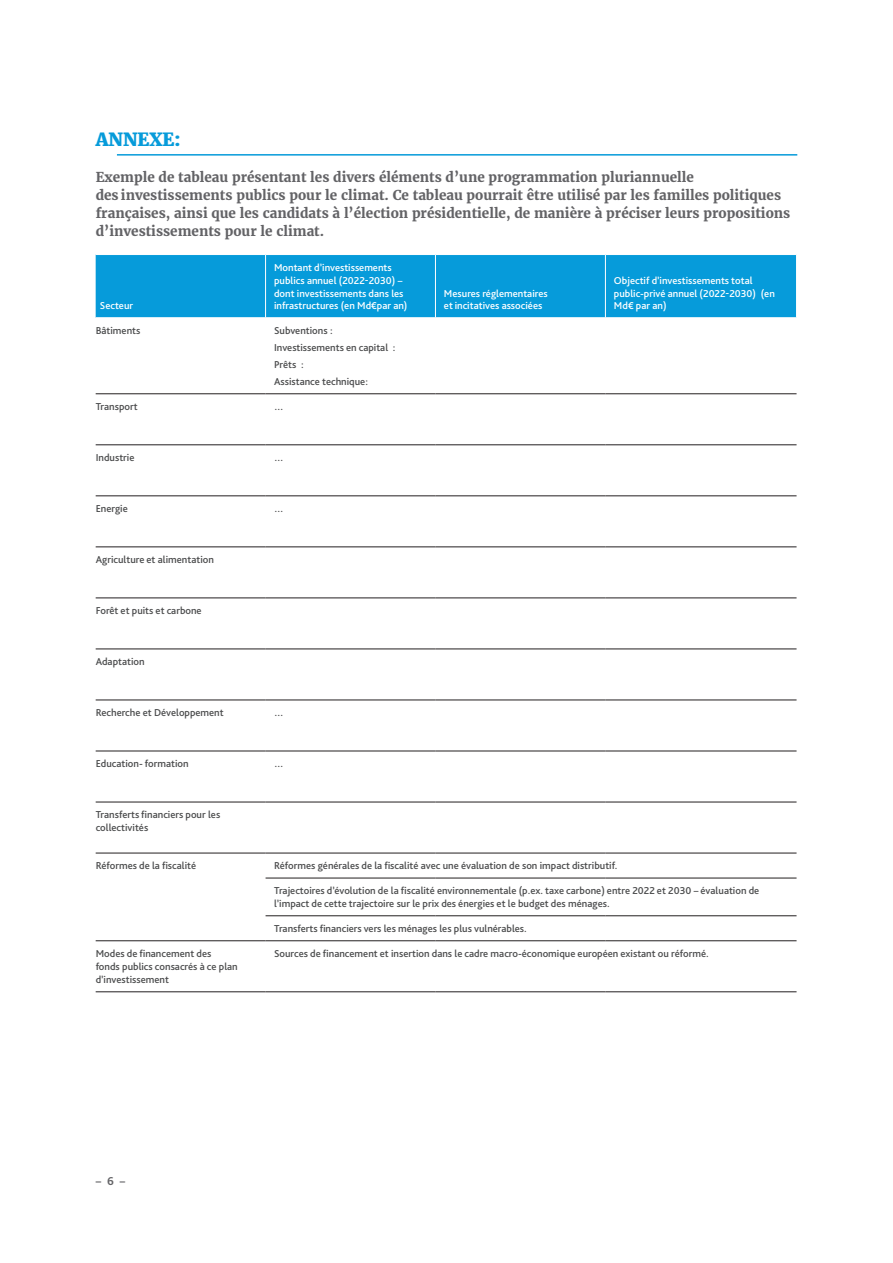
<style>
.page{position:relative;width:893px;height:1263px;background:#fff}
.page>*{position:absolute;margin:0;border:0;box-sizing:border-box;transform-origin:0 0}
.t1{font:900 18px "Merriweather";color:#069bda}
.t2{font:700 13.5px/18px "Merriweather";color:#636366}
.t3{font:700 12px "Bliss Pro";color:#636366}
.t4{font:500 10.5px/12.8px "Bliss Pro";color:#4b4c4d}
.t5{font:500 10.5px/12.8px "Bliss Pro";color:#fff}
</style>
<div class="page">
<hr style="left:117px;top:154px;width:680px;height:2px;background:#069bda">
<div style="left:96px;top:255px;width:700px;height:62px;background:#069bda"></div>
<svg style="left:96px;top:394px;width:700px;height:548px"></svg>
<hr style="left:265px;top:255px;width:1px;height:63px;background:#fff">
<hr style="left:435px;top:255px;width:1px;height:63px;background:#fff">
<hr style="left:605px;top:255px;width:1px;height:63px;background:#fff">
<hr style="left:96px;top:393px;width:170px;height:1px;background:#231f20">
<hr style="left:266px;top:393px;width:169px;height:1px;background:#231f20">
<hr style="left:435px;top:393px;width:170px;height:1px;background:#231f20">
<hr style="left:605px;top:393px;width:191px;height:1px;background:#231f20">
<hr style="left:96px;top:445px;width:170px;height:1px;background:#231f20">
<hr style="left:266px;top:445px;width:169px;height:1px;background:#231f20">
<hr style="left:435px;top:445px;width:170px;height:1px;background:#231f20">
<hr style="left:605px;top:445px;width:191px;height:1px;background:#231f20">
<hr style="left:96px;top:496px;width:170px;height:1px;background:#231f20">
<hr style="left:266px;top:496px;width:169px;height:1px;background:#231f20">
<hr style="left:435px;top:496px;width:170px;height:1px;background:#231f20">
<hr style="left:605px;top:496px;width:191px;height:1px;background:#231f20">
<hr style="left:96px;top:547px;width:170px;height:1px;background:#231f20">
<hr style="left:266px;top:547px;width:169px;height:1px;background:#231f20">
<hr style="left:435px;top:547px;width:170px;height:1px;background:#231f20">
<hr style="left:605px;top:547px;width:191px;height:1px;background:#231f20">
<hr style="left:96px;top:598px;width:170px;height:1px;background:#231f20">
<hr style="left:266px;top:598px;width:169px;height:1px;background:#231f20">
<hr style="left:435px;top:598px;width:170px;height:1px;background:#231f20">
<hr style="left:605px;top:598px;width:191px;height:1px;background:#231f20">
<hr style="left:96px;top:649px;width:170px;height:1px;background:#231f20">
<hr style="left:266px;top:649px;width:169px;height:1px;background:#231f20">
<hr style="left:435px;top:649px;width:170px;height:1px;background:#231f20">
<hr style="left:605px;top:649px;width:191px;height:1px;background:#231f20">
<hr style="left:96px;top:700px;width:170px;height:1px;background:#231f20">
<hr style="left:266px;top:700px;width:169px;height:1px;background:#231f20">
<hr style="left:435px;top:700px;width:170px;height:1px;background:#231f20">
<hr style="left:605px;top:700px;width:191px;height:1px;background:#231f20">
<hr style="left:96px;top:751px;width:170px;height:1px;background:#231f20">
<hr style="left:266px;top:751px;width:169px;height:1px;background:#231f20">
<hr style="left:435px;top:751px;width:170px;height:1px;background:#231f20">
<hr style="left:605px;top:751px;width:191px;height:1px;background:#231f20">
<hr style="left:96px;top:802px;width:170px;height:1px;background:#231f20">
<hr style="left:266px;top:802px;width:169px;height:1px;background:#231f20">
<hr style="left:435px;top:802px;width:170px;height:1px;background:#231f20">
<hr style="left:605px;top:802px;width:191px;height:1px;background:#231f20">
<hr style="left:96px;top:853px;width:170px;height:1px;background:#231f20">
<hr style="left:266px;top:853px;width:169px;height:1px;background:#231f20">
<hr style="left:435px;top:853px;width:170px;height:1px;background:#231f20">
<hr style="left:605px;top:853px;width:191px;height:1px;background:#231f20">
<hr style="left:266px;top:878px;width:169px;height:1px;background:#231f20">
<hr style="left:435px;top:878px;width:170px;height:1px;background:#231f20">
<hr style="left:605px;top:878px;width:191px;height:1px;background:#231f20">
<hr style="left:266px;top:915px;width:169px;height:1px;background:#231f20">
<hr style="left:435px;top:915px;width:170px;height:1px;background:#231f20">
<hr style="left:605px;top:915px;width:191px;height:1px;background:#231f20">
<hr style="left:96px;top:940px;width:170px;height:1px;background:#231f20">
<hr style="left:266px;top:940px;width:169px;height:1px;background:#231f20">
<hr style="left:435px;top:940px;width:170px;height:1px;background:#231f20">
<hr style="left:605px;top:940px;width:191px;height:1px;background:#231f20">
<hr style="left:96px;top:991px;width:170px;height:1px;background:#231f20">
<hr style="left:266px;top:991px;width:169px;height:1px;background:#231f20">
<hr style="left:435px;top:991px;width:170px;height:1px;background:#231f20">
<hr style="left:605px;top:991px;width:191px;height:1px;background:#231f20">
<h1 class="t1" style="left:96px;top:127px;width:86px">ANNEXE:</h1>
<p class="t2" style="left:96px;top:167px;width:696px">Exemple de tableau présentant les divers éléments d’une programmation pluriannuelle<br>des investissements publics pour le climat. Ce tableau pourrait être utilisé par les familles politiques françaises, ainsi que les candidats à l’élection présidentielle, de manière à préciser leurs propositions d’investissements pour le climat.</p>
<p class="t5" style="left:100px;top:299px;width:35px">Secteur</p>
<p class="t5" style="left:274px;top:261px;width:135px">Montant d’investissements publics annuel (2022-2030) – dont investissements dans les infrastructures (en Md€par an)</p>
<p class="t4" style="left:96px;top:324px;width:46px">Bâtiments</p>
<p class="t4" style="left:274px;top:322px;width:123px;line-height:17px">Subventions :<br>Investissements en capital :<br>Prêts :<br>Assistance technique:</p>
<p class="t4" style="left:96px;top:400px;width:44px">Transport</p>
<p class="t4" style="left:274px;top:400px;width:11px">…</p>
<p class="t4" style="left:96px;top:451px;width:40px">Industrie</p>
<p class="t4" style="left:274px;top:451px;width:11px">…</p>
<p class="t4" style="left:96px;top:502px;width:34px">Energie</p>
<p class="t4" style="left:274px;top:502px;width:11px">…</p>
<p class="t4" style="left:96px;top:553px;width:120px">Agriculture et alimentation</p>
<p class="t4" style="left:96px;top:604px;width:108px">Forêt et puits et carbone</p>
<p class="t4" style="left:96px;top:655px;width:50px">Adaptation</p>
<p class="t4" style="left:96px;top:706px;width:130px">Recherche et Développement</p>
<p class="t4" style="left:274px;top:706px;width:11px">…</p>
<p class="t4" style="left:96px;top:757px;width:95px">Education- formation</p>
<p class="t4" style="left:274px;top:757px;width:11px">…</p>
<p class="t5" style="left:444px;top:287px;width:105px">Mesures réglementaires et incitatives associées</p>
<p class="t5" style="left:614px;top:274px;width:162px">Objectif d’investissements total public-privé annuel (2022-2030) (en<br>Md€ par an)</p>
<p class="t4" style="left:96px;top:808px;width:126px">Transferts financiers pour les collectivités</p>
<p class="t4" style="left:96px;top:859px;width:102px">Réformes de la fiscalité</p>
<p class="t4" style="left:274px;top:859px;width:345px">Réformes générales de la fiscalité avec une évaluation de son impact distributif.</p>
<p class="t4" style="left:274px;top:884px;width:487px">Trajectoires d’évolution de la fiscalité environnementale (p.ex. taxe carbone) entre 2022 et 2030 – évaluation de l’impact de cette trajectoire sur le prix des énergies et le budget des ménages.</p>
<p class="t4" style="left:274px;top:922px;width:254px">Transferts financiers vers les ménages les plus vulnérables.</p>
<p class="t4" style="left:96px;top:947px;width:144px">Modes de financement des fonds publics consacrés à ce plan d’investissement</p>
<p class="t4" style="left:274px;top:947px;width:436px">Sources de financement et insertion dans le cadre macro-économique européen existant ou réformé.</p>
<p class="t3" style="left:96px;top:1173px;width:31px">–6–</p>
</div>
